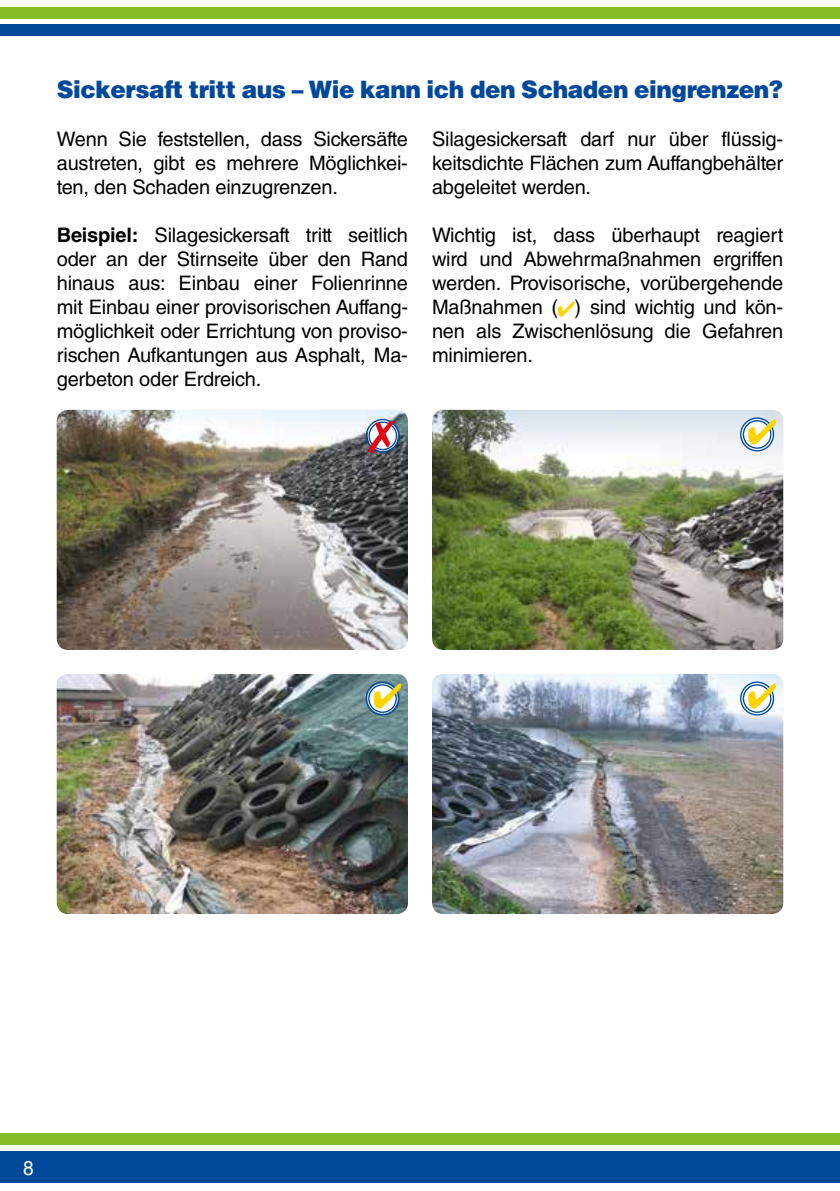
<style>
.page{position:relative;width:840px;height:1191px;background:#fff}
.page>*{position:absolute;margin:0;border:0;box-sizing:border-box;transform-origin:0 0}
.t1{font:900 24px "Helvetica LT Std";letter-spacing:-.02em;color:#00489a}
.t2{font:20px/24px "Helvetica LT Std";letter-spacing:-.01em;color:#000;text-align:justify}
.t3{font:20px "Helvetica LT Std";color:#fff;scale:.95 1}
.s1{font-weight:700}
</style>
<div class="page">
<div style="left:0;top:1151px;width:839px;height:32px;background:#00489a"></div>
<div style="left:0;top:1133px;width:839px;height:11px;background:#86bc25"></div>
<div style="left:0;top:25px;width:839px;height:11px;background:#00489a"></div>
<div style="left:0;top:8px;width:839px;height:11px;background:#86bc25"></div>
<img style="left:57px;top:410px;width:351px;height:240px">
<img style="left:57px;top:674px;width:351px;height:240px">
<img style="left:432px;top:410px;width:350px;height:240px">
<img style="left:432px;top:674px;width:350px;height:240px">
<svg style="left:741px;top:419px;width:30px;height:30px"></svg>
<div style="left:739px;top:417px;width:34px;height:34px;border:1px solid #00489a;border-radius:50%"></div>
<div style="left:742px;top:420px;width:29px;height:29px;border:1px solid #00489a;border-radius:50%"></div>
<svg style="left:748px;top:419px;width:27px;height:25px"></svg>
<svg style="left:741px;top:683px;width:30px;height:30px"></svg>
<div style="left:739px;top:681px;width:34px;height:34px;border:1px solid #00489a;border-radius:50%"></div>
<div style="left:742px;top:684px;width:29px;height:29px;border:1px solid #00489a;border-radius:50%"></div>
<svg style="left:748px;top:683px;width:27px;height:25px"></svg>
<svg style="left:367px;top:683px;width:30px;height:30px"></svg>
<div style="left:365px;top:681px;width:34px;height:34px;border:1px solid #00489a;border-radius:50%"></div>
<div style="left:368px;top:684px;width:28px;height:29px;border:1px solid #00489a;border-radius:50%"></div>
<svg style="left:373px;top:683px;width:28px;height:25px"></svg>
<svg style="left:367px;top:421px;width:30px;height:30px"></svg>
<div style="left:365px;top:419px;width:34px;height:34px;border:1px solid #00489a;border-radius:50%"></div>
<div style="left:368px;top:421px;width:29px;height:29px;border:1px solid #00489a;border-radius:50%"></div>
<svg style="left:369px;top:421px;width:25px;height:32px"></svg>
<svg style="left:558px;top:301px;width:16px;height:16px"></svg>
<p class="t1" style="left:57px;top:73px;width:727px">Sickersaft tritt aus – Wie kann ich den Schaden eingrenzen?</p>
<p class="t2" style="left:57px;top:127px;width:352px">Wenn Sie feststellen, dass Sickersäfte austreten, gibt es mehrere Möglichkei&shy;ten, den Schaden einzugrenzen.</p>
<p class="t2" style="left:57px;top:223px;width:352px"><span class="s1">Beispiel:</span> Silagesickersaft tritt seitlich oder an der Stirnseite über den Rand hinaus aus: Einbau einer Folienrinne mit Einbau einer provisorischen Auffang&shy;möglichkeit oder Errichtung von proviso&shy;rischen Aufkantungen aus Asphalt, Ma&shy;gerbeton oder Erdreich.</p>
<p class="t2" style="left:432px;top:127px;width:352px">Silagesickersaft darf nur über flüssig&shy;keitsdichte Flächen zum Auffangbehälter abgeleitet werden.</p>
<p class="t2" style="left:432px;top:223px;width:352px">Wichtig ist, dass überhaupt reagiert wird und Abwehrmaßnahmen ergriffen werden. Provisorische, vorübergehende Maßnahmen ( ) sind wichtig und kön&shy;nen als Zwischenlösung die Gefahren minimieren.</p>
<p class="t3" style="left:23px;top:1156px;width:13px">8</p>
</div>
